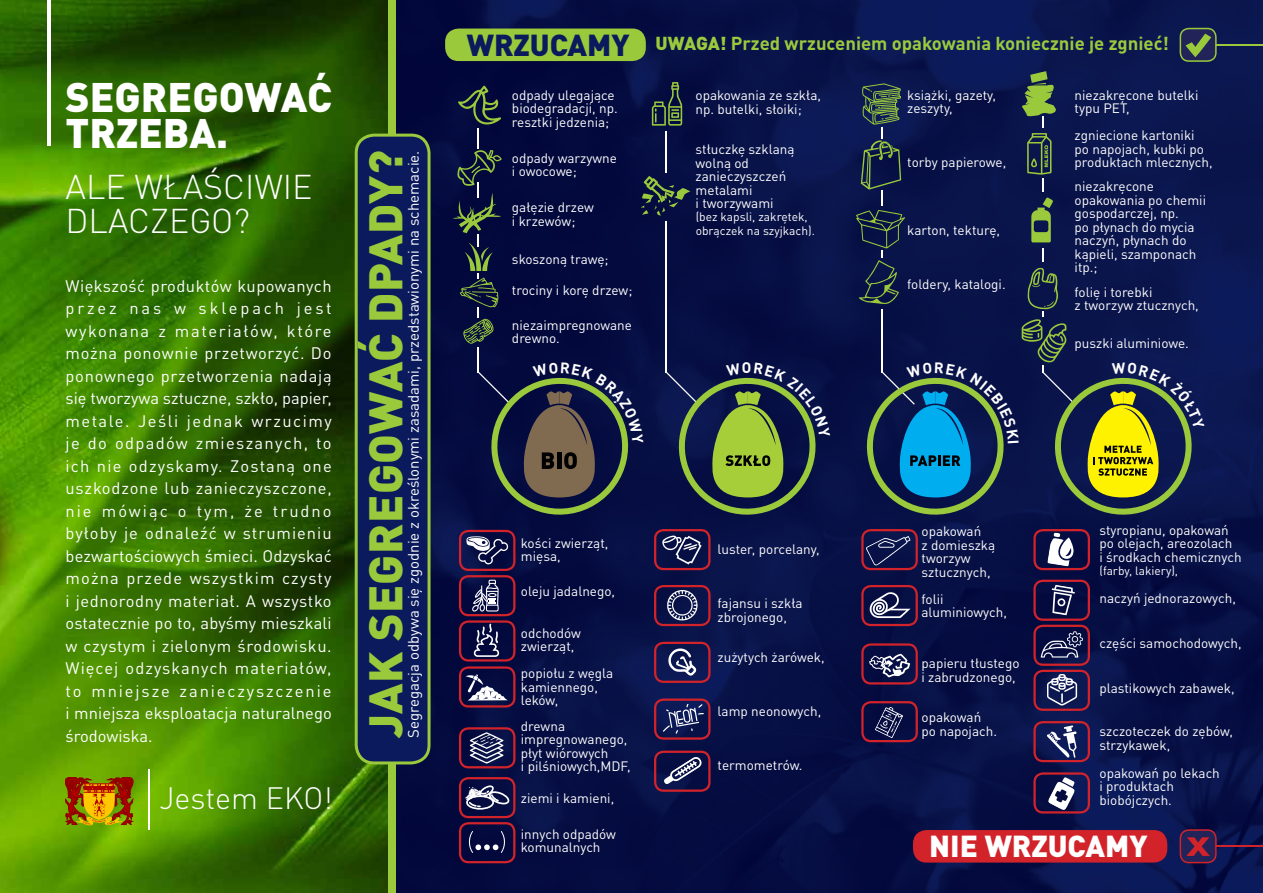
<style>
.page{position:relative;width:1263px;height:893px;background:#fff}
.page>*{position:absolute;margin:0;border:0;box-sizing:border-box;transform-origin:0 0}
.t1{font:900 46.5px "DIN Pro";letter-spacing:.01em;color:#9aca3c}
.t2{font:900 40.8px/36.8px "DIN Pro";color:#fff}
.t3{font:300 34.05px/34px "DIN Pro";color:#fff}
.t4{font:300 30.6px "DIN Pro";color:#fff}
.t5{font:900 30px "DIN Pro";color:#fff}
.t6{font:900 30px "DIN Pro";color:#0a1a5d}
.t7{font:700 18.6px "DIN Pro";color:#9aca3c}
.t8{font:16.5px/22.5px "DIN Pro";letter-spacing:.005em;color:#fff;text-align:justify}
.t9{font:15px "DIN Pro";color:#fff}
.t10{font:13.5px/13.5px "DIN Pro";color:#fff}
.t11{font:12px/13.5px "DIN Pro";color:#fff}
.s1{font-weight:900}
</style>
<div class="page">
<img style="left:0;top:0;width:388px;height:893px">
<img style="left:395px;top:0;width:868px;height:893px">
<div style="left:388px;top:0;width:7px;height:893px;background:#9aca3c"></div>
<div style="left:445px;top:29px;width:201px;height:32px;background:#9aca3c;border-radius:13px"></div>
<hr style="left:47px;top:0;width:3px;height:146px;background:#fff">
<hr style="left:148px;top:769px;width:2px;height:60px;background:#fff">
<hr style="left:1191px;top:44px;width:72px;height:1px;background:#9aca3c">
<hr style="left:1198px;top:845px;width:65px;height:1px;background:#d2232a">
<div style="left:356px;top:135px;width:73px;height:628px;background:#0a1a5d;border-radius:18px"></div>
<div style="left:355px;top:134px;width:75px;height:630px;border:3px solid #9aca3c;border-radius:18px"></div>
<div style="left:1180px;top:29px;width:36px;height:32px;background:#212359;border-radius:9px"></div>
<div style="left:1179px;top:28px;width:37px;height:34px;border:2px solid #9aca3c;border-radius:9px"></div>
<div style="left:1180px;top:830px;width:36px;height:32px;background:#212359;border-radius:9px"></div>
<div style="left:1179px;top:829px;width:37px;height:34px;border:2px solid #d2232a;border-radius:9px"></div>
<svg style="left:1186px;top:837px;width:24px;height:19px"></svg>
<svg style="left:1185px;top:34px;width:26px;height:23px"></svg>
<svg style="left:465px;top:785px;width:44px;height:25px"></svg>
<div style="left:459px;top:777px;width:56px;height:41px;border:2px solid #d2232a;border-radius:9px"></div>
<div style="left:459px;top:727px;width:56px;height:41px;border:2px solid #d2232a;border-radius:9px"></div>
<div style="left:459px;top:822px;width:56px;height:41px;border:2px solid #d2232a;border-radius:9px"></div>
<svg style="left:473px;top:624px;width:26px;height:33px"></svg>
<div style="left:459px;top:620px;width:56px;height:42px;border:2px solid #d2232a;border-radius:9px"></div>
<svg style="left:662px;top:535px;width:40px;height:29px"></svg>
<div style="left:654px;top:529px;width:56px;height:41px;border:2px solid #d2232a;border-radius:9px"></div>
<div style="left:654px;top:585px;width:56px;height:41px;border:2px solid #d2232a;border-radius:9px"></div>
<div style="left:654px;top:642px;width:56px;height:41px;border:2px solid #d2232a;border-radius:9px"></div>
<div style="left:654px;top:698px;width:56px;height:42px;border:2px solid #d2232a;border-radius:9px"></div>
<div style="left:654px;top:751px;width:56px;height:41px;border:2px solid #d2232a;border-radius:9px"></div>
<svg style="left:668px;top:648px;width:28px;height:28px"></svg>
<svg style="left:663px;top:704px;width:41px;height:30px"></svg>
<svg style="left:664px;top:757px;width:38px;height:27px"></svg>
<svg style="left:667px;top:590px;width:31px;height:30px"></svg>
<div style="left:459px;top:666px;width:56px;height:42px;border:2px solid #d2232a;border-radius:9px"></div>
<div style="left:861px;top:585px;width:57px;height:41px;border:2px solid #d2232a;border-radius:9px"></div>
<svg style="left:870px;top:592px;width:40px;height:26px"></svg>
<div style="left:861px;top:529px;width:57px;height:41px;border:2px solid #d2232a;border-radius:9px"></div>
<div style="left:1033px;top:580px;width:57px;height:41px;border:2px solid #d2232a;border-radius:9px"></div>
<svg style="left:1052px;top:585px;width:23px;height:30px"></svg>
<div style="left:1033px;top:625px;width:57px;height:41px;border:2px solid #d2232a;border-radius:9px"></div>
<svg style="left:1041px;top:631px;width:42px;height:27px"></svg>
<div style="left:1033px;top:670px;width:57px;height:41px;border:2px solid #d2232a;border-radius:9px"></div>
<svg style="left:1047px;top:674px;width:30px;height:31px"></svg>
<div style="left:1033px;top:721px;width:57px;height:41px;border:2px solid #d2232a;border-radius:9px"></div>
<svg style="left:1046px;top:725px;width:30px;height:33px"></svg>
<div style="left:1033px;top:772px;width:57px;height:41px;border:2px solid #d2232a;border-radius:9px"></div>
<svg style="left:1047px;top:776px;width:29px;height:36px"></svg>
<div style="left:861px;top:701px;width:57px;height:41px;border:2px solid #d2232a;border-radius:9px"></div>
<svg style="left:874px;top:707px;width:29px;height:31px"></svg>
<div style="left:1033px;top:529px;width:57px;height:41px;border:2px solid #d2232a;border-radius:9px"></div>
<div style="left:861px;top:643px;width:57px;height:41px;border:2px solid #d2232a;border-radius:9px"></div>
<svg style="left:869px;top:654px;width:41px;height:24px"></svg>
<svg style="left:65px;top:777px;width:68px;height:48px;background:#aa6000"></svg>
<div style="left:913px;top:830px;width:254px;height:32px;background:#d2232a;border-radius:13px"></div>
<div style="left:459px;top:530px;width:56px;height:41px;border:2px solid #d2232a;border-radius:9px"></div>
<svg style="left:466px;top:536px;width:42px;height:29px"></svg>
<div style="left:459px;top:575px;width:56px;height:41px;border:2px solid #d2232a;border-radius:9px"></div>
<svg style="left:472px;top:580px;width:27px;height:32px"></svg>
<svg style="left:466px;top:674px;width:42px;height:26px"></svg>
<svg style="left:470px;top:732px;width:33px;height:32px"></svg>
<svg style="left:469px;top:831px;width:36px;height:22px"></svg>
<svg style="left:453px;top:82px;width:377px;height:446px;background:#161f42"></svg>
<svg style="left:854px;top:71px;width:351px;height:495px;background:#19294d"></svg>
<h2 class="t2" style="left:66px;top:73px;width:268px">SEGREGOWAĆ<br>TRZEBA.</h2>
<h3 class="t3" style="left:66px;top:166px;width:249px">ALE WŁAŚCIWIE<br>DLACZEGO?</h3>
<p class="t8" style="left:66px;top:273px;width:268px">Większość produktów kupowanych przez nas w sklepach jest wykonana z materiałów, które można ponownie przetworzyć. Do ponownego przetworzenia nadają się tworzywa sztuczne, szkło, papier, metale. Jeśli jednak wrzucimy je do odpadów zmieszanych, to ich nie odzyskamy. Zostaną one uszkodzone lub zanieczyszczone, nie mówiąc o tym, że trudno byłoby je odnaleźć w strumieniu bezwartościowych śmieci. Odzyskać można przede wszystkim czysty i jednorodny materiał. A wszystko ostatecznie po to, abyśmy mieszkali w czystym i zielonym środowisku.<br>Więcej odzyskanych materiałów, to mniejsze zanieczyszczenie i mniejsza eksploatacja naturalnego środowiska.</p>
<h3 class="t4" style="left:159px;top:774px;width:175px">Jestem EKO!</h3>
<h1 class="t1" style="left:346px;top:738px;width:589px;rotate:-90deg">JAK SEGREGOWAĆ DPADY?</h1>
<p class="t9" style="left:402px;top:738px;width:589px;rotate:-90deg">Segregacja odbywa się zgodnie z określonymi zasadami, przedstawionymi na schemacie.</p>
<h3 class="t6" style="left:467px;top:19px;width:164px">WRZUCAMY</h3>
<p class="t10" style="left:512px;top:87px;width:107px">odpady ulegające biodegradacji, np. resztki jedzenia;</p>
<p class="t10" style="left:512px;top:150px;width:106px">odpady warzywne i owocowe;</p>
<p class="t10" style="left:512px;top:200px;width:83px">gałęzie drzew i krzewów;</p>
<p class="t10" style="left:512px;top:251px;width:98px">skoszoną trawę;</p>
<p class="t10" style="left:512px;top:282px;width:122px">trociny i korę drzew;</p>
<p class="t10" style="left:512px;top:317px;width:121px">niezaimpregnowane drewno.</p>
<h3 class="t7" style="left:655px;top:28px;width:515px"><span class="s1">UWAGA!</span> Przed wrzuceniem opakowania koniecznie je zgnieć!</h3>
<p class="t10" style="left:696px;top:87px;width:127px">opakowania ze szkła, np. butelki, słoiki;</p>
<p class="t10" style="left:696px;top:141px;width:100px">stłuczkę szklaną wolną od zanieczyszczeń metalami<br>i tworzywami</p>
<p class="t11" style="left:696px;top:209px;width:121px">(bez kapsli, zakrętek, obrączek na szyjkach).</p>
<p class="t10" style="left:907px;top:87px;width:90px">książki, gazety, zeszyty,</p>
<p class="t10" style="left:907px;top:155px;width:101px">torby papierowe,</p>
<p class="t10" style="left:907px;top:222px;width:94px">karton, tekturę,</p>
<p class="t10" style="left:907px;top:276px;width:100px">foldery, katalogi.</p>
<p class="t10" style="left:1074px;top:87px;width:125px">niezakręcone butelki typu PET,</p>
<p class="t10" style="left:1074px;top:128px;width:139px">zgniecione kartoniki<br>po napojach, kubki po produktach mlecznych,</p>
<p class="t10" style="left:1074px;top:179px;width:133px">niezakręcone opakowania po chemii gospodarczej, np.<br>po płynach do mycia naczyń, płynach do kąpieli, szamponach itp.;</p>
<p class="t10" style="left:1074px;top:284px;width:126px">folię i torebki<br>z tworzyw ztucznych,</p>
<p class="t10" style="left:1074px;top:335px;width:116px">puszki aluminiowe.</p>
<p class="t10" style="left:521px;top:535px;width:89px">kości zwierząt, mięsa,</p>
<p class="t10" style="left:521px;top:583px;width:96px">oleju jadalnego,</p>
<p class="t10" style="left:521px;top:625px;width:62px">odchodów zwierząt,</p>
<p class="t10" style="left:521px;top:665px;width:94px">popiołu z węgla kamiennego, leków,</p>
<p class="t10" style="left:521px;top:718px;width:111px">drewna impregnowanego, płyt wiórowych<br>i pilśniowych,MDF,</p>
<p class="t10" style="left:521px;top:790px;width:95px">ziemi i kamieni,</p>
<p class="t10" style="left:521px;top:826px;width:97px">innych odpadów komunalnych</p>
<p class="t10" style="left:718px;top:541px;width:103px">luster, porcelany,</p>
<p class="t10" style="left:718px;top:595px;width:87px">fajansu i szkła zbrojonego,</p>
<p class="t10" style="left:718px;top:649px;width:109px">zużytych żarówek,</p>
<p class="t10" style="left:718px;top:703px;width:105px">lamp neonowych,</p>
<p class="t10" style="left:718px;top:757px;width:86px">termometrów.</p>
<p class="t10" style="left:921px;top:523px;width:75px">opakowań<br>z domieszką tworzyw sztucznych,</p>
<p class="t10" style="left:921px;top:591px;width:87px">folii aluminiowych,</p>
<p class="t10" style="left:921px;top:655px;width:99px">papieru tłustego i zabrudzonego,</p>
<p class="t10" style="left:921px;top:709px;width:77px">opakowań po napojach.</p>
<p class="t10" style="left:1099px;top:522px;width:144px">styropianu, opakowań po olejach, areozolach<br>i środkach chemicznych</p>
<p class="t11" style="left:1099px;top:563px;width:80px">(farby, lakiery),</p>
<p class="t10" style="left:1099px;top:590px;width:138px">naczyń jednorazowych,</p>
<p class="t10" style="left:1099px;top:635px;width:144px">części samochodowych,</p>
<p class="t10" style="left:1099px;top:680px;width:137px">plastikowych zabawek,</p>
<p class="t10" style="left:1099px;top:722px;width:135px;line-height:14.2px">szczoteczek do zębów, strzykawek,</p>
<p class="t10" style="left:1099px;top:765px;width:122px">opakowań po lekach i produktach biobójczych.</p>
<h3 class="t5" style="left:929px;top:821px;width:220px">NIE WRZUCAMY</h3>
</div>
